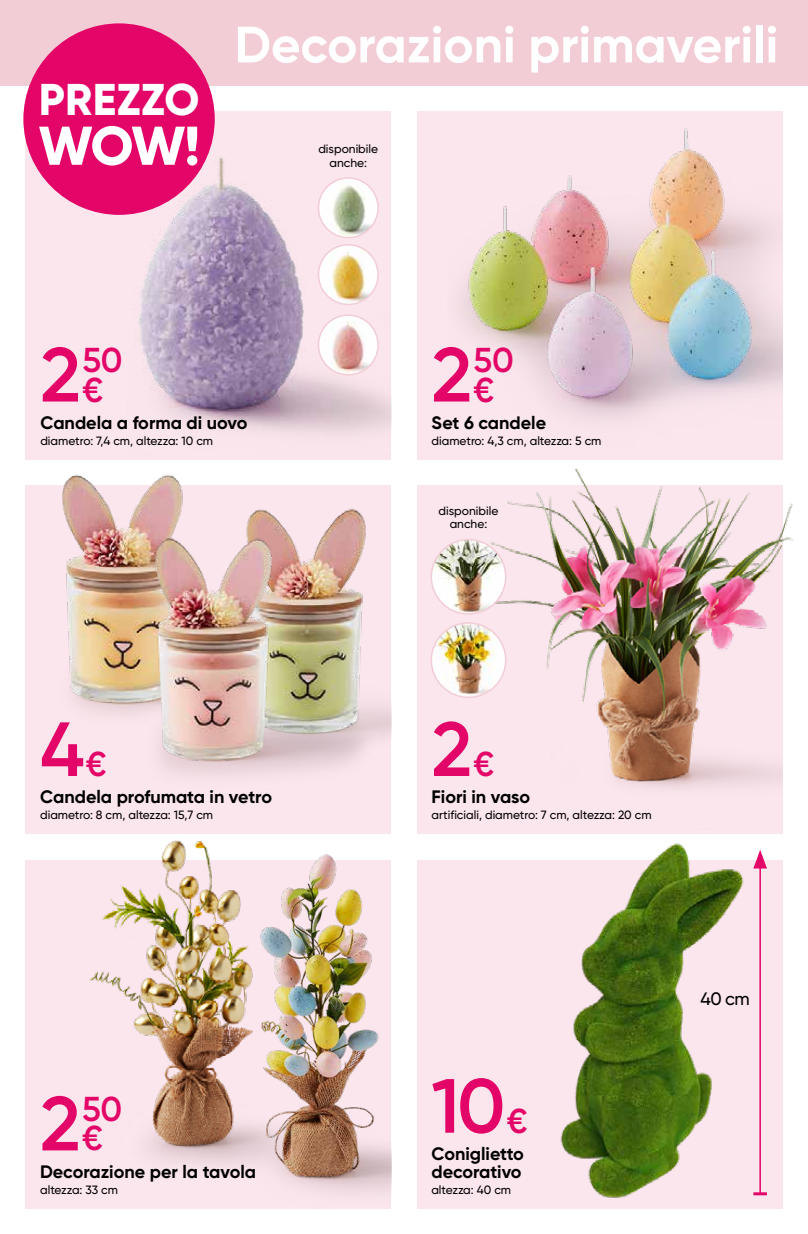
<style>
.page{position:relative;width:808px;height:1234px;background:#fff}
.page>*{position:absolute;margin:0;border:0;box-sizing:border-box;transform-origin:0 0}
.t1{font:600 76.5px "Gilroy";color:#e30567}
.t2{font:800 54.45px "Gilroy";color:#fff}
.t3{font:700 51px "Gilroy";color:#fff}
.t4{font:800 44.4px "Gilroy";letter-spacing:.01em;color:#fff}
.t5{font:600 34.5px/29.4px "Gilroy";color:#e30567}
.t6{font:700 18px/18px "Gilroy";color:#000}
.t7{font:500 18px "Gilroy";color:#000}
.t8{font:500 12px/13.5px "Gilroy";color:#000;text-align:center}
.s1{font-size:76.5px}
.s2{font-size:34.5px}
</style>
<div class="page">
<div style="left:417px;top:111px;width:365px;height:348px;background:#fbe6ed"></div>
<div style="left:26px;top:111px;width:365px;height:348px;background:#fbe6ed"></div>
<div style="left:417px;top:485px;width:365px;height:348px;background:#fbe6ed"></div>
<div style="left:26px;top:485px;width:365px;height:348px;background:#fbe6ed"></div>
<div style="left:417px;top:859px;width:365px;height:349px;background:#fbe6ed"></div>
<div style="left:26px;top:859px;width:365px;height:349px;background:#fbe6ed"></div>
<div style="left:0;top:0;width:808px;height:85px;background:#f2cdd5"></div>
<img style="left:461px;top:128px;width:321px;height:291px">
<img style="left:129px;top:151px;width:262px;height:282px">
<img style="left:160px;top:518px;width:231px;height:256px">
<img style="left:62px;top:474px;width:297px;height:273px">
<img style="left:455px;top:459px;width:339px;height:374px">
<img style="left:539px;top:843px;width:228px;height:355px">
<img style="left:61px;top:833px;width:143px;height:330px">
<img style="left:204px;top:833px;width:187px;height:376px">
<div style="left:23px;top:23px;width:192px;height:192px;background:#e30567;border-radius:50%"></div>
<img style="left:318px;top:178px;width:60px;height:59px;border-radius:30px">
<div style="left:318px;top:177px;width:61px;height:61px;border:2px solid #f2cdd5;border-radius:50%"></div>
<img style="left:318px;top:245px;width:60px;height:59px;border-radius:30px">
<div style="left:318px;top:244px;width:61px;height:61px;border:2px solid #f2cdd5;border-radius:50%"></div>
<img style="left:318px;top:315px;width:60px;height:60px;border-radius:30px">
<div style="left:318px;top:314px;width:61px;height:61px;border:2px solid #f2cdd5;border-radius:50%"></div>
<img style="left:431px;top:539px;width:75px;height:75px;border-radius:37px">
<div style="left:431px;top:538px;width:75px;height:76px;border:2px solid #f2cdd5;border-radius:50%"></div>
<img style="left:431px;top:622px;width:75px;height:75px;border-radius:37px">
<div style="left:431px;top:622px;width:75px;height:76px;border:2px solid #f2cdd5;border-radius:50%"></div>
<hr style="left:759px;top:866px;width:2px;height:327px;background:#e30567">
<svg style="left:753px;top:849px;width:14px;height:19px"></svg>
<hr style="left:753px;top:1191px;width:14px;height:3px;background:#e30567">
<h3 class="t4" style="left:39px;top:72px;width:162px">PREZZO</h3>
<h2 class="t2" style="left:39px;top:111px;width:163px">WOW!</h2>
<h3 class="t3" style="left:235px;top:13px;width:545px">Decorazioni primaverili</h3>
<p class="t8" style="left:318px;top:142px;width:61px">disponibile anche:</p>
<h1 class="t1" style="left:40px;top:327px;width:42px">2</h1>
<h3 class="t5" style="left:82px;top:345px;width:42px">50 €</h3>
<h3 class="t5" style="left:432px;top:345px;width:84px"><span class="s1">2</span>50</h3>
<h3 class="t5" style="left:474px;top:374px;width:22px">€</h3>
<h3 class="t6" style="left:40px;top:413px;width:208px">Candela a forma di uovo</h3>
<p class="t8" style="left:40px;top:433px;width:174px">diametro: 7,4 cm, altezza: 10 cm</p>
<h1 class="t1" style="left:40px;top:701px;width:68px">4<span class="s2">€</span></h1>
<h3 class="t6" style="left:40px;top:787px;width:233px">Candela profumata in vetro</h3>
<p class="t8" style="left:40px;top:807px;width:174px">diametro: 8 cm, altezza: 15,7 cm</p>
<h3 class="t5" style="left:82px;top:1093px;width:42px;text-indent:-42px"><span class="s1">2</span>50 €</h3>
<h3 class="t6" style="left:40px;top:1162px;width:217px">Decorazione per la tavola</h3>
<p class="t8" style="left:40px;top:1182px;width:79px">altezza: 33 cm</p>
<h3 class="t6" style="left:432px;top:413px;width:116px">Set 6 candele</h3>
<p class="t8" style="left:432px;top:433px;width:171px">diametro: 4,3 cm, altezza: 5 cm</p>
<p class="t8" style="left:439px;top:503px;width:61px">disponibile anche:</p>
<h1 class="t1" style="left:432px;top:701px;width:64px">2<span class="s2">€</span></h1>
<h3 class="t6" style="left:432px;top:787px;width:100px">Fiori in vaso</h3>
<p class="t8" style="left:432px;top:807px;width:221px">artificiali, diametro: 7 cm, altezza: 20 cm</p>
<h1 class="t1" style="left:431px;top:1058px;width:98px">10<span class="s2">€</span></h1>
<h3 class="t6" style="left:431px;top:1144px;width:94px">Coniglietto decorativo</h3>
<p class="t8" style="left:431px;top:1182px;width:81px">altezza: 40 cm</p>
<h3 class="t7" style="left:700px;top:987px;width:51px">40 cm</h3>
</div>
